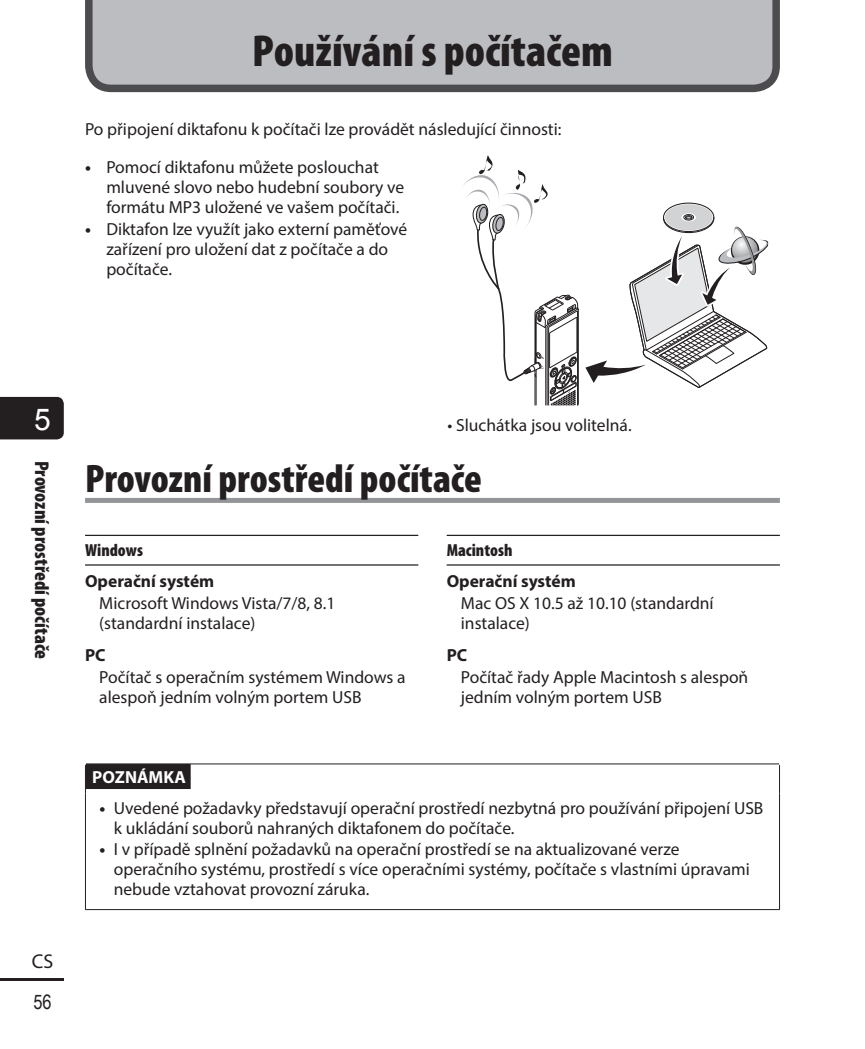
<style>
.page{position:relative;width:865px;height:1049px;background:#fff}
.page>*{position:absolute;margin:0;border:0;box-sizing:border-box;transform-origin:0 0}
.t1{font:900 condensed 45px "Myriad Pro";color:#231f20}
.t2{font:900 condensed 40px "Myriad Pro";color:#231f20}
.t3{font:30px "Arial";color:#fff}
.t4{font:900 condensed 20px "Myriad Pro";color:#231f20}
.t5{font:20px "Arial Narrow";color:#231f20}
.t6{font:20px "Myriad Pro";color:#231f20}
.t7{font:17.5px/20px "Myriad Pro";color:#231f20}
.t8{font:700 17.5px "Myriad Pro";color:#231f20}
.t9{font:900 condensed 17.5px "Myriad Pro";color:#231f20}
.t10{font:700 17.5px "Myriad Pro";color:#fff}
.s1{font-weight:700}
</style>
<div class="page">
<div style="left:0;top:397px;width:64px;height:42px;background:#231f20"></div>
<hr style="left:0;top:978px;width:64px;height:3px;background:#231f20">
<svg style="left:463px;top:155px;width:116px;height:251px"></svg>
<svg style="left:585px;top:202px;width:183px;height:186px"></svg>
<div style="left:85px;top:498px;width:695px;height:5px;background:#939598"></div>
<hr style="left:85px;top:535px;width:333px;height:1px;background:#231f20">
<hr style="left:85px;top:564px;width:333px;height:2px;background:#231f20">
<hr style="left:446px;top:535px;width:334px;height:1px;background:#231f20">
<hr style="left:446px;top:564px;width:334px;height:2px;background:#231f20">
<svg style="left:85px;top:765px;width:1px;height:28px"></svg>
<svg style="left:779px;top:765px;width:1px;height:28px"></svg>
<hr style="left:85px;top:793px;width:1px;height:116px;background:#231f20">
<hr style="left:779px;top:793px;width:1px;height:116px;background:#231f20">
<hr style="left:85px;top:909px;width:695px;height:1px;background:#231f20">
<hr style="left:86px;top:763px;width:693px;height:1px;background:#231f20">
<div style="left:86px;top:764px;width:105px;height:25px;background:#231f20"></div>
<svg style="left:85px;top:0;width:695px;height:92px;background:#b0b2b5"></svg>
<h1 class="t1" style="left:252px;top:34px;width:362px">Používání s počítačem</h1>
<p class="t7" style="left:85px;top:120px;width:478px">Po připojení diktafonu k počítači lze provádět následující činnosti:</p>
<p class="t7" style="left:106px;top:158px;width:299px;text-indent:-21px"><span class="s1">•</span> Pomocí diktafonu můžete poslouchat mluvené slovo nebo hudební soubory ve formátu MP3 uložené ve vašem počítači.</p>
<p class="t7" style="left:106px;top:220px;width:302px;text-indent:-21px"><span class="s1">•</span> Diktafon lze využít jako externí paměťové zařízení pro uložení dat z počítače a do počítače.</p>
<h3 class="t3" style="left:34px;top:403px;width:18px">5</h3>
<p class="t4" style="left:49px;top:461px;width:200px;rotate:90deg">Provozní prostředí počítače</p>
<p class="t6" style="left:32px;top:953px;width:23px">CS</p>
<p class="t5" style="left:33px;top:991px;width:20px">56</p>
<p class="t7" style="left:447px;top:417px;width:185px">• Sluchátka jsou volitelná.</p>
<h2 class="t2" style="left:85px;top:463px;width:398px">Provozní prostředí počítače</h2>
<p class="t9" style="left:85px;top:543px;width:59px">Windows</p>
<p class="t8" style="left:85px;top:575px;width:131px">Operační systém</p>
<p class="t7" style="left:99px;top:594px;width:238px">Microsoft Windows Vista/7/8, 8.1 (standardní instalace)</p>
<p class="t8" style="left:85px;top:649px;width:22px">PC</p>
<p class="t7" style="left:99px;top:668px;width:308px">Počítač s operačním systémem Windows a alespoň jedním volným portem USB</p>
<p class="t9" style="left:446px;top:543px;width:67px">Macintosh</p>
<p class="t8" style="left:446px;top:575px;width:131px">Operační systém</p>
<p class="t7" style="left:461px;top:594px;width:254px">Mac OS X 10.5 až 10.10 (standardní instalace)</p>
<p class="t8" style="left:446px;top:649px;width:22px">PC</p>
<p class="t7" style="left:461px;top:668px;width:289px">Počítač řady Apple Macintosh s alespoň jedním volným portem USB</p>
<p class="t10" style="left:92px;top:770px;width:95px">POZNÁMKA</p>
<p class="t7" style="left:114px;top:799px;width:651px;text-indent:-14px"><span class="s1">•</span> Uvedené požadavky představují operační prostředí nezbytná pro používání připojení USB k ukládání souborů nahraných diktafonem do počítače.</p>
<p class="t7" style="left:114px;top:841px;width:637px;text-indent:-14px"><span class="s1">•</span> I v případě splnění požadavků na operační prostředí se na aktualizované verze operačního systému, prostředí s více operačními systémy, počítače s vlastními úpravami nebude vztahovat provozní záruka.</p>
</div>
